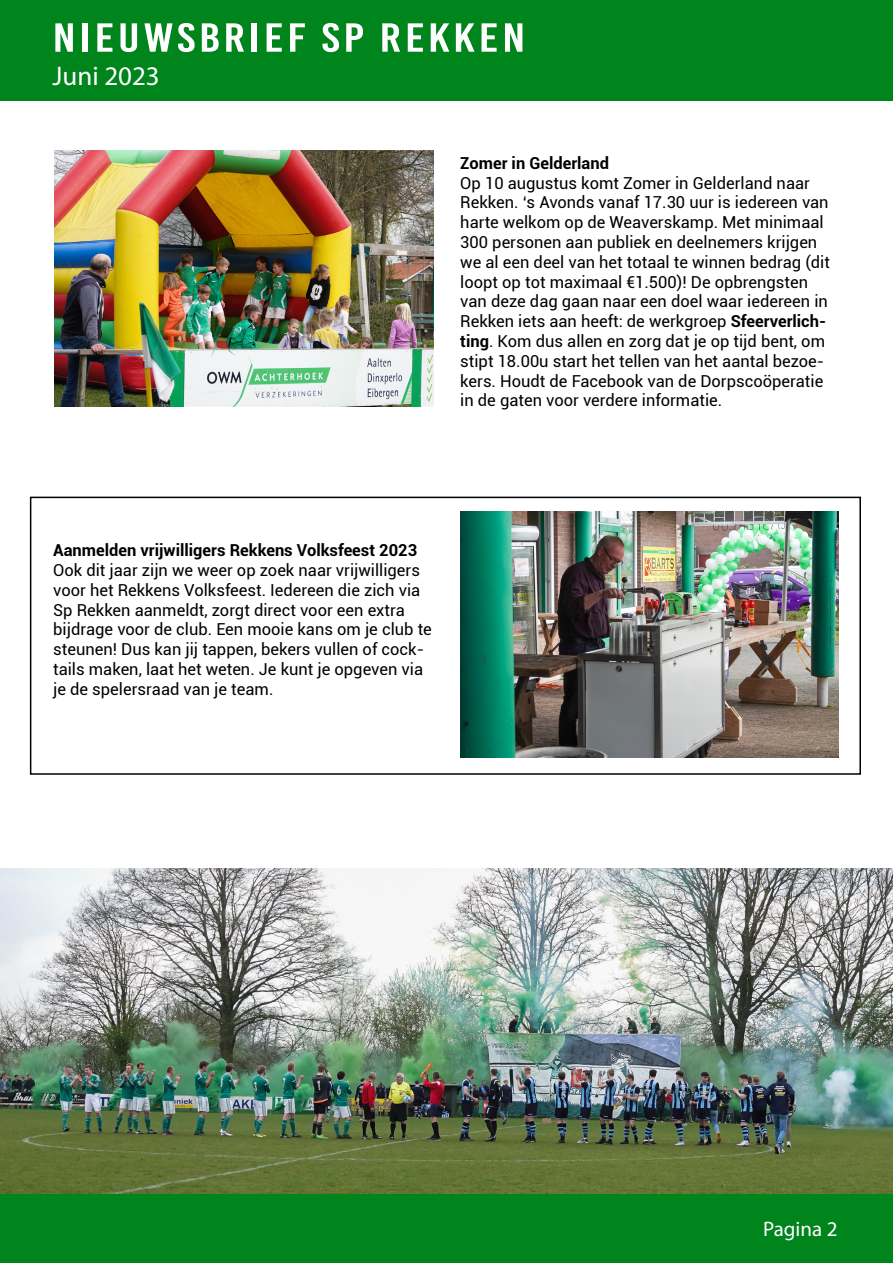
<style>
.page{position:relative;width:893px;height:1263px;background:#fff}
.page>*{position:absolute;margin:0;border:0;box-sizing:border-box;transform-origin:0 0}
.t1{font:40.5px "Bebas Kai";letter-spacing:.075em;color:#fff;scale:1.25 1}
.t2{font:27px "Myriad Pro";color:#fff}
.t3{font:21px "Myriad Pro";color:#fff}
.t4{font:16.5px/19.8px "Roboto";color:#000}
.t5{font:700 16.5px "Roboto";color:#000}
.s1{font-weight:700}
</style>
<div class="page">
<div style="left:0;top:1192px;width:893px;height:71px;background:#00841c"></div>
<div style="left:0;top:0;width:893px;height:101px;background:#00841c"></div>
<img style="left:0;top:868px;width:893px;height:325px">
<img style="left:460px;top:511px;width:378px;height:247px">
<img style="left:54px;top:150px;width:379px;height:256px">
<div style="left:30px;top:497px;width:831px;height:278px;border:2px solid #000"></div>
<h1 class="t1" style="left:52px;top:16px;width:380px">NIEUWSBRIEF SP REKKEN</h1>
<h2 class="t2" style="left:52px;top:59px;width:109px">Juni 2023</h2>
<p class="t5" style="left:460px;top:151px;width:150px">Zomer in Gelderland</p>
<p class="t4" style="left:460px;top:172px;width:371px">Op 10 augustus komt Zomer in Gelderland naar Rekken. ‘s Avonds vanaf 17.30 uur is iedereen van harte welkom op de Weaverskamp. Met minimaal 300 personen aan publiek en deelnemers krijgen we al een deel van het totaal te winnen bedrag (dit loopt op tot maximaal €1.500)! De opbrengsten van deze dag gaan naar een doel waar iedereen in Rekken iets aan heeft: de werkgroep <span class="s1">Sfeerverlich&shy;ting</span>. Kom dus allen en zorg dat je op tijd bent, om stipt 18.00u start het tellen van het aantal bezoe&shy;kers. Houdt de Facebook van de Dorpscoöperatie in de gaten voor verdere informatie.</p>
<p class="t5" style="left:53px;top:539px;width:365px">Aanmelden vrijwilligers Rekkens Volksfeest 2023</p>
<p class="t4" style="left:53px;top:559px;width:380px">Ook dit jaar zijn we weer op zoek naar vrijwilligers voor het Rekkens Volksfeest. Iedereen die zich via Sp Rekken aanmeldt, zorgt direct voor een extra bijdrage voor de club. Een mooie kans om je club te steunen! Dus kan jij tappen, bekers vullen of cock&shy;tails maken, laat het weten. Je kunt je opgeven via je de spelersraad van je team.</p>
<p class="t3" style="left:763px;top:1216px;width:76px">Pagina 2</p>
</div>
